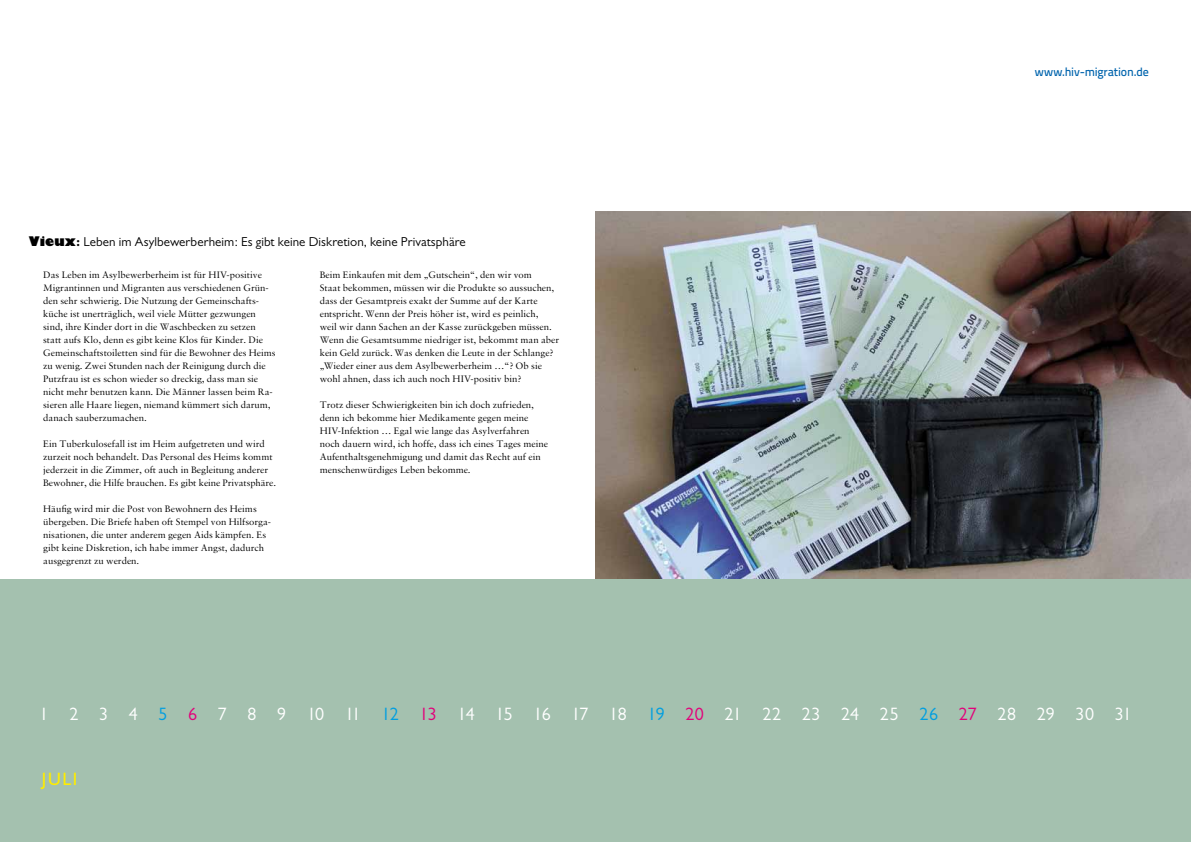
<style>
.page{position:relative;width:1191px;height:842px;background:#fff}
.page>*{position:absolute;margin:0;border:0;box-sizing:border-box;transform-origin:0 0}
.t1{font:18px "Gill Sans";letter-spacing:-.03em;color:#fff}
.t2{font:18px "M Gill Sans";color:#ffed00}
.t3{font:13px "Gill Sans";letter-spacing:.005em;color:#000}
.t4{font:12px "Titillium Text 25 L 600 wt";letter-spacing:-.015em;color:#0064ad}
.t5{font:10px/13px "Sabon";color:#000}
.s1{font-weight:800}
.s2{font-family:"M Gill Sans";font-weight:700}
.s3{color:#009ee0}
.s4{color:#e2007a}
</style>
<div class="page">
<img style="left:595px;top:211px;width:596px;height:368px">
<div style="left:0;top:579px;width:1191px;height:263px;background:#a4c1af"></div>
<h2 class="t3" style="left:29px;top:234px;width:438px"><span class="s1">Vieux</span><span class="s2">:</span> Leben im Asylbewerberheim: Es gibt keine Diskretion, keine Privatsphäre</h2>
<p class="t5" style="left:43px;top:268px;width:234px">Das Leben im Asylbewerberheim ist für HIV-positive Migrantinnen und Migranten aus verschiedenen Grün&shy;den sehr schwierig. Die Nutzung der Gemeinschafts&shy;küche ist unerträglich, weil viele Mütter gezwungen sind, ihre Kinder dort in die Waschbecken zu setzen statt aufs Klo, denn es gibt keine Klos für Kinder. Die Gemeinschaftstoiletten sind für die Bewohner des Heims zu wenig. Zwei Stunden nach der Reinigung durch die Putzfrau ist es schon wieder so dreckig, dass man sie nicht mehr benutzen kann. Die Männer lassen beim Ra&shy;sieren alle Haare liegen, niemand kümmert sich darum, danach sauberzumachen.</p>
<p class="t5" style="left:43px;top:437px;width:234px">Ein Tuberkulosefall ist im Heim aufgetreten und wird zurzeit noch behandelt. Das Personal des Heims kommt jederzeit in die Zimmer, oft auch in Begleitung anderer Bewohner, die Hilfe brauchen. Es gibt keine Privatsphäre.</p>
<p class="t5" style="left:43px;top:502px;width:229px">Häufig wird mir die Post von Bewohnern des Heims übergeben. Die Briefe haben oft Stempel von Hilfsorga&shy;nisationen, die unter anderem gegen Aids kämpfen. Es gibt keine Diskretion, ich habe immer Angst, dadurch ausgegrenzt zu werden.</p>
<p class="t5" style="left:320px;top:268px;width:241px">Beim Einkaufen mit dem „Gutschein“, den wir vom<br>Staat bekommen, müssen wir die Produkte so aussuchen, dass der Gesamtpreis exakt der Summe auf der Karte entspricht. Wenn der Preis höher ist, wird es peinlich,<br>weil wir dann Sachen an der Kasse zurückgeben müssen.<br>Wenn die Gesamtsumme niedriger ist, bekommt man aber kein Geld zurück. Was denken die Leute in der Schlange? „Wieder einer aus dem Asylbewerberheim …“? Ob sie wohl ahnen, dass ich auch noch HIV-positiv bin?</p>
<p class="t5" style="left:320px;top:398px;width:230px">Trotz dieser Schwierigkeiten bin ich doch zufrieden, denn ich bekomme hier Medikamente gegen meine HIV-Infektion … Egal wie lange das Asylverfahren noch dauern wird, ich hoffe, dass ich eines Tages meine Aufenthaltsgenehmigung und damit das Recht auf ein menschenwürdiges Leben bekomme.</p>
<p class="t4" style="left:1034px;top:62px;width:116px">www.hiv-migration.de</p>
<h1 class="t1" style="left:40px;top:703px;width:1093px">1 2 3 4 <span class="s3">5</span> <span class="s4">6</span> 7 8 9 10 11 <span class="s3">12</span> <span class="s4">13</span> 14 15 16 17 18 <span class="s3">19</span> <span class="s4">20</span> 21 22 23 24 25 <span class="s3">26</span> <span class="s4">27</span> 28 29 30 31</h1>
<h1 class="t2" style="left:42px;top:769px;width:37px">JULI</h1>
</div>
